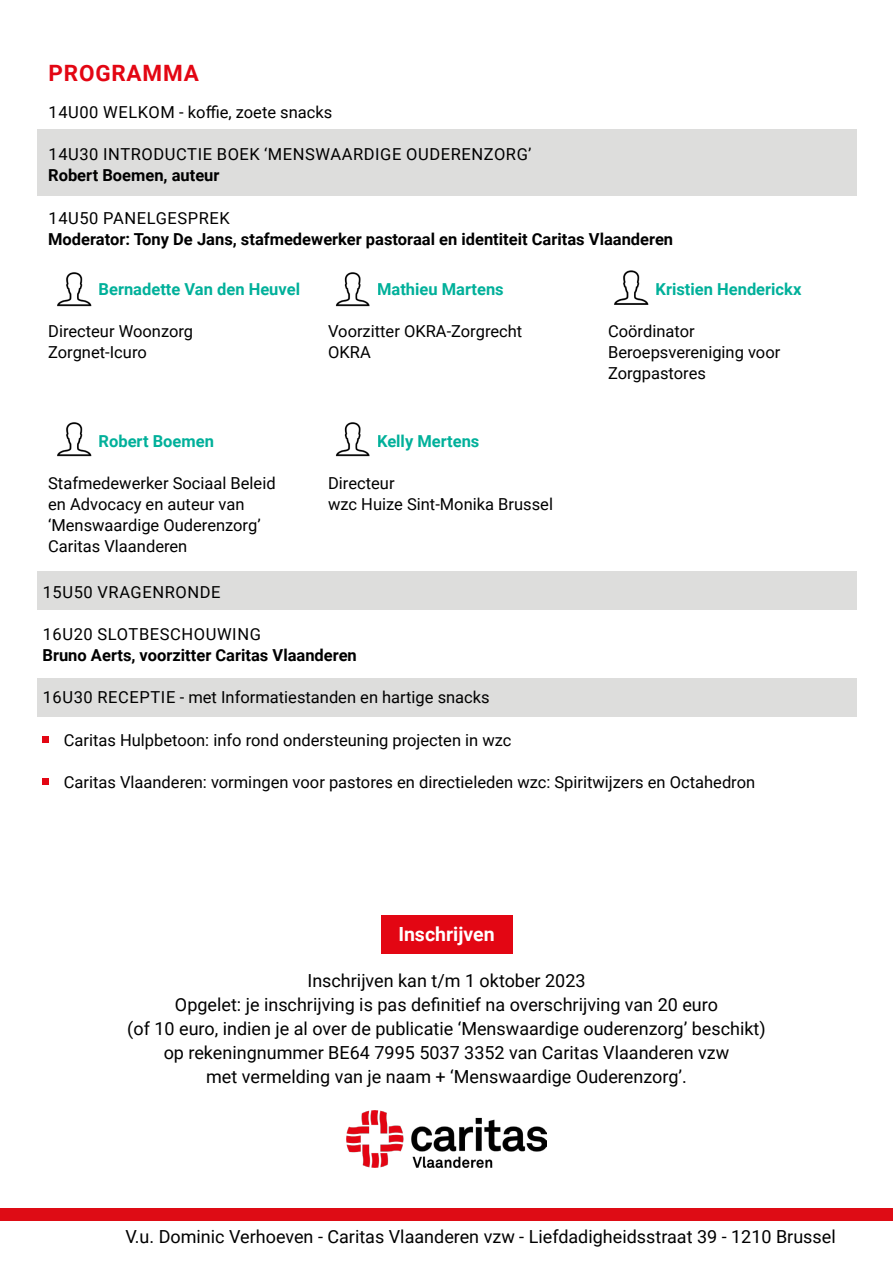
<style>
.page{position:relative;width:893px;height:1263px;background:#fff}
.page>*{position:absolute;margin:0;border:0;box-sizing:border-box;transform-origin:0 0}
.t1{font:700 22.5px "Roboto";letter-spacing:.035em;color:#e30613}
.t2{font:700 19.5px "Roboto";color:#fff}
.t3{font:18px/24px "Roboto";color:#000;text-align:center}
.t4{font:16.5px/21px "Roboto";color:#000}
.t5{font:700 16.5px "Roboto";color:#000}
.t6{font:16.5px "Roboto";letter-spacing:.035em;color:#000}
.t7{font:700 16.5px "Roboto";color:#00b09a}
</style>
<div class="page">
<div style="left:37px;top:678px;width:819px;height:39px;background:#dddddc"></div>
<div style="left:37px;top:571px;width:819px;height:39px;background:#dddddc"></div>
<div style="left:37px;top:129px;width:819px;height:67px;background:#dddddc"></div>
<div style="left:0;top:1208px;width:893px;height:12px;background:#de0c15"></div>
<img style="left:57px;top:272px;width:35px;height:35px">
<img style="left:335px;top:272px;width:35px;height:35px">
<img style="left:57px;top:422px;width:35px;height:35px">
<img style="left:335px;top:422px;width:35px;height:35px">
<img style="left:614px;top:270px;width:35px;height:35px">
<div style="left:381px;top:915px;width:131px;height:38px;background:#e30613"></div>
<div style="left:43px;top:736px;width:6px;height:7px;background:#e30613"></div>
<div style="left:43px;top:778px;width:6px;height:7px;background:#e30613"></div>
<img style="left:346px;top:1110px;width:201px;height:58px">
<h1 class="t1" style="left:49px;top:57px;width:152px">PROGRAMMA</h1>
<p class="t4" style="left:48px;top:101px;width:285px">14U00 WELKOM - koffie, zoete snacks</p>
<p class="t6" style="left:48px;top:143px;width:484px">14U30 INTRODUCTIE BOEK ‘MENSWAARDIGE OUDERENZORG’</p>
<p class="t5" style="left:48px;top:164px;width:173px">Robert Boemen, auteur</p>
<p class="t6" style="left:48px;top:206px;width:183px">14U50 PANELGESPREK</p>
<p class="t5" style="left:48px;top:227px;width:626px">Moderator: Tony De Jans, stafmedewerker pastoraal en identiteit Caritas Vlaanderen</p>
<p class="t7" style="left:99px;top:277px;width:203px">Bernadette Van den Heuvel</p>
<p class="t4" style="left:48px;top:320px;width:146px">Directeur Woonzorg<br>Zorgnet-Icuro</p>
<p class="t7" style="left:99px;top:429px;width:117px">Robert Boemen</p>
<p class="t4" style="left:48px;top:472px;width:229px">Stafmedewerker Sociaal Beleid en Advocacy en auteur van ‘Menswaardige Ouderenzorg’<br>Caritas Vlaanderen</p>
<p class="t7" style="left:377px;top:277px;width:128px">Mathieu Martens</p>
<p class="t4" style="left:328px;top:320px;width:196px">Voorzitter OKRA-Zorgrecht<br>OKRA</p>
<p class="t7" style="left:377px;top:429px;width:104px">Kelly Mertens</p>
<p class="t4" style="left:328px;top:472px;width:226px">Directeur<br>wzc Huize Sint-Monika Brussel</p>
<p class="t7" style="left:656px;top:277px;width:147px">Kristien Henderickx</p>
<p class="t4" style="left:608px;top:320px;width:174px">Coördinator<br>Beroepsvereniging voor<br>Zorgpastores</p>
<p class="t6" style="left:43px;top:580px;width:179px">15U50 VRAGENRONDE</p>
<p class="t6" style="left:43px;top:623px;width:220px">16U20 SLOTBESCHOUWING</p>
<p class="t5" style="left:43px;top:644px;width:316px">Bruno Aerts, voorzitter Caritas Vlaanderen</p>
<p class="t4" style="left:43px;top:686px;width:448px">16U30 RECEPTIE - met Informatiestanden en hartige snacks</p>
<p class="t4" style="left:64px;top:729px;width:449px">Caritas Hulpbetoon: info rond ondersteuning projecten in wzc</p>
<p class="t4" style="left:64px;top:771px;width:693px">Caritas Vlaanderen: vormingen voor pastores en directieleden wzc: Spiritwijzers en Octahedron</p>
<p class="t2" style="left:398px;top:921px;width:98px">Inschrijven</p>
<p class="t3" style="left:127px;top:968px;width:640px">Inschrijven kan t/m 1 oktober 2023<br>Opgelet: je inschrijving is pas definitief na overschrijving van 20 euro<br>(of 10 euro, indien je al over de publicatie ‘Menswaardige ouderenzorg’ beschikt) op rekeningnummer BE64 7995 5037 3352 van Caritas Vlaanderen vzw<br>met vermelding van je naam + ‘Menswaardige Ouderenzorg’.</p>
<p class="t3" style="left:125px;top:1224px;width:712px">V.u. Dominic Verhoeven - Caritas Vlaanderen vzw - Liefdadigheidsstraat 39 - 1210 Brussel</p>
</div>
